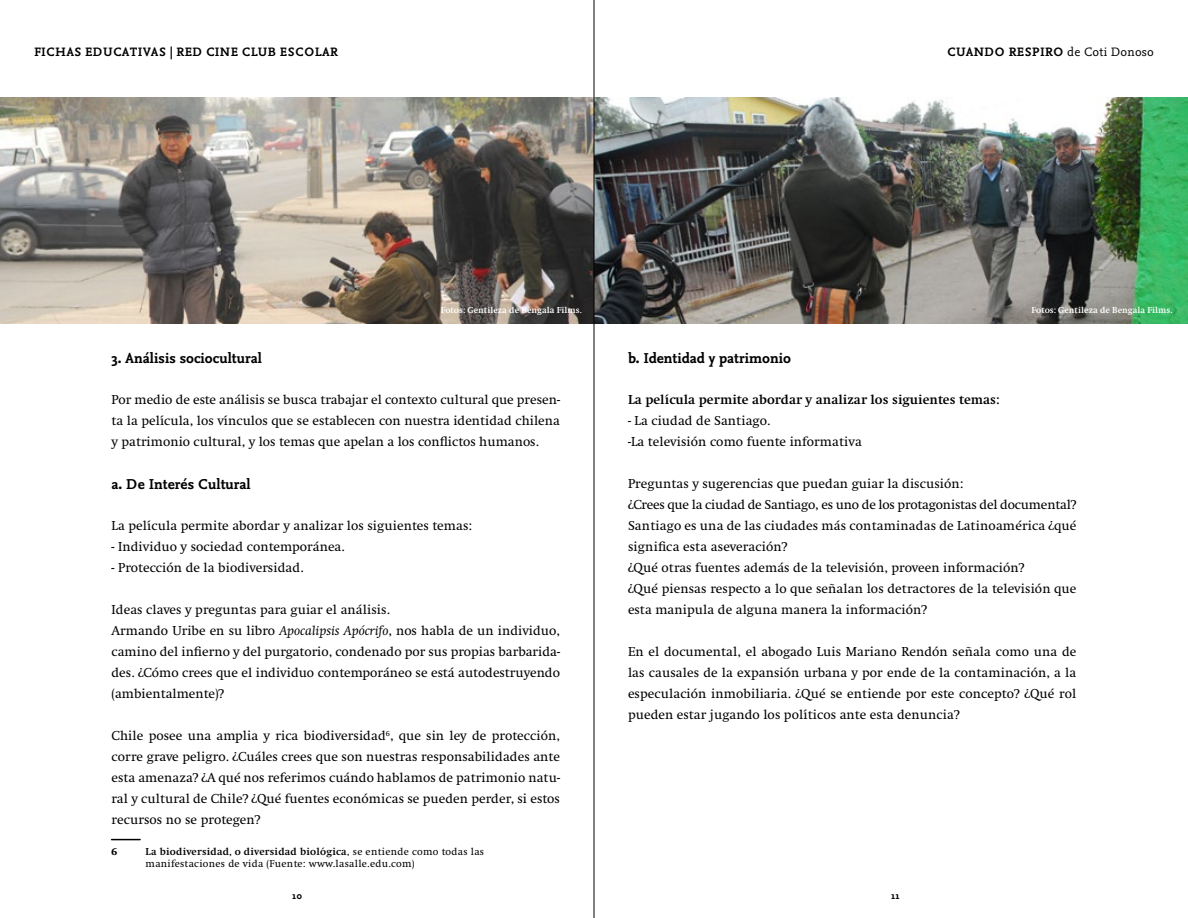
<style>
.page{position:relative;width:1188px;height:918px;background:#fff}
.page>*{position:absolute;margin:0;border:0;box-sizing:border-box;transform-origin:0 0}
.t1{font:700 15px "Nexus Mix";letter-spacing:.005em;color:#000}
.t2{font:13.5px/21px "Swift";letter-spacing:.005em;color:#000;text-align:justify}
.t3{font:700 13.5px "Swift";letter-spacing:.005em;color:#000}
.t4{font:700 12.75px "Nexus Mix";letter-spacing:.02em;color:#000}
.t5{font:10.5px/12.6px "Swift";letter-spacing:.025em;color:#000}
.t6{font:700 10.5px "Nexus Mix";color:#000}
.t7{font:800 10.5px "Swift";color:#000}
.t8{font:700 9px "Swift";letter-spacing:.005em;color:#fff}
.s1{font-weight:400}
.s2{font-style:italic}
.s3{font-weight:700}
</style>
<div class="page">
<img style="left:0;top:98px;width:1188px;height:225px">
<hr style="left:594px;top:0;width:1px;height:918px;background:#000">
<svg style="left:112px;top:839px;width:28px;height:1px"></svg>
<p class="t4" style="left:34px;top:44px;width:305px">FICHAS EDUCATIVAS | RED CINE CLUB ESCOLAR</p>
<p class="t4" style="left:947px;top:44px;width:208px">CUANDO RESPIRO <span class="s1">de Coti Donoso</span></p>
<p class="t8" style="left:441px;top:305px;width:142px">Fotos: Gentileza de Bengala Films.</p>
<p class="t8" style="left:1032px;top:305px;width:142px">Fotos: Gentileza de Bengala Films.</p>
<p class="t1" style="left:112px;top:349px;width:152px">3. Análisis sociocultural</p>
<p class="t2" style="left:112px;top:390px;width:450px">Por medio de este análisis se busca trabajar el contexto cultural que presen&shy;ta la película, los vínculos que se establecen con nuestra identidad chilena y patrimonio cultural, y los temas que apelan a los conflictos humanos.</p>
<p class="t1" style="left:112px;top:475px;width:141px">a. De Interés Cultural</p>
<p class="t2" style="left:112px;top:516px;width:362px">La película permite abordar y analizar los siguientes temas:</p>
<p class="t2" style="left:112px;top:537px;width:235px">- Individuo y sociedad contemporánea.</p>
<p class="t2" style="left:112px;top:558px;width:193px">- Protección de la biodiversidad.</p>
<p class="t2" style="left:112px;top:600px;width:450px;text-align:left">Ideas claves y preguntas para guiar el análisis.<br>Armando Uribe en su libro <span class="s2">Apocalipsis Apócrifo</span>, nos habla de un individuo, camino del infierno y del purgatorio, condenado por sus propias barbarida&shy;des. ¿Cómo crees que el individuo contemporáneo se está autodestruyendo (ambientalmente)?</p>
<p class="t2" style="left:112px;top:726px;width:450px">Chile posee una amplia y rica biodiversidad<sup>6</sup>, que sin ley de protección, corre grave peligro. ¿Cuáles crees que son nuestras responsabilidades ante esta amenaza? ¿A qué nos referimos cuándo hablamos de patrimonio natu&shy;ral y cultural de Chile? ¿Qué fuentes económicas se pueden perder, si estos recursos no se protegen?</p>
<p class="t7" style="left:112px;top:846px;width:7px">6</p>
<p class="t5" style="left:146px;top:845px;width:340px"><span class="s3">La biodiversidad, o diversidad biológica</span>, se entiende como todas las manifestaciones de vida (Fuente: www.lasalle.edu.com)</p>
<p class="t1" style="left:628px;top:349px;width:165px">b. Identidad y patrimonio</p>
<p class="t3" style="left:628px;top:393px;width:373px">La película permite abordar y analizar los siguientes temas:</p>
<p class="t2" style="left:628px;top:411px;width:235px">- La ciudad de Santiago.<br>-La televisión como fuente informativa</p>
<p class="t2" style="left:628px;top:474px;width:450px;text-align:left">Preguntas y sugerencias que puedan guiar la discusión:<br>¿Crees que la ciudad de Santiago, es uno de los protagonistas del documental?<br>Santiago es una de las ciudades más contaminadas de Latinoamérica ¿qué significa esta aseveración?<br>¿Qué otras fuentes además de la televisión, proveen información?<br>¿Qué piensas respecto a lo que señalan los detractores de la televisión que esta manipula de alguna manera la información?</p>
<p class="t2" style="left:628px;top:642px;width:450px">En el documental, el abogado Luis Mariano Rendón señala como una de las causales de la expansión urbana y por ende de la contaminación, a la especulación inmobiliaria. ¿Qué se entiende por este concepto? ¿Qué rol pueden estar jugando los políticos ante esta denuncia?</p>
<p class="t6" style="left:292px;top:889px;width:11px">10</p>
<p class="t6" style="left:891px;top:889px;width:10px">11</p>
</div>
